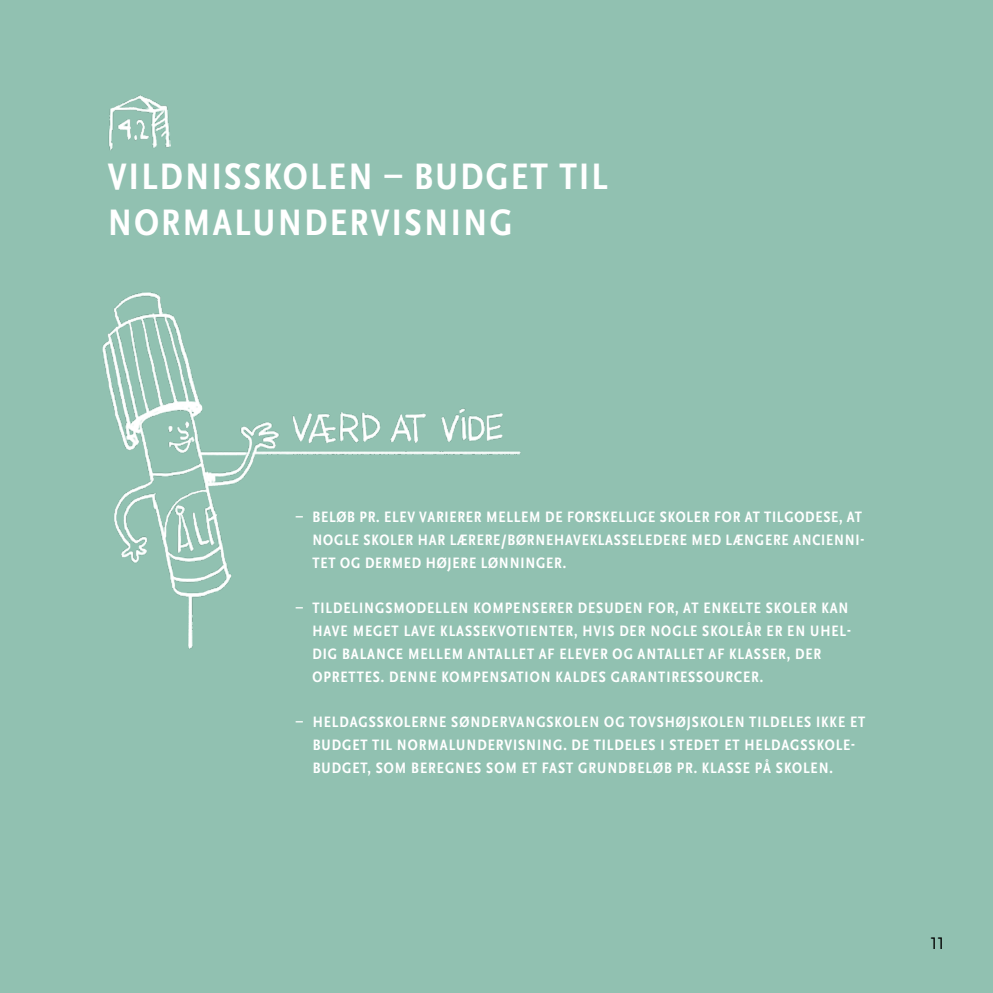
<style>
.page{position:relative;width:993px;height:993px;background:#fff}
.page>*{position:absolute;margin:0;border:0;box-sizing:border-box;transform-origin:0 0}
.t1{font:700 condensed 38.5px/46.2px "Scala Sans OT";letter-spacing:.06em;color:#fff}
.t2{font:17.5px "Scala Sans OT";color:#000}
.t3{font:700 condensed 15.75px/22.8px "Scala Sans OT";letter-spacing:.06em;color:#fff}
</style>
<div class="page">
<div style="left:0;top:0;width:992px;height:992px;background:#91c1b1"></div>
<img style="left:102px;top:292px;width:419px;height:357px">
<img style="left:108px;top:95px;width:63px;height:56px">
<h1 class="t1" style="left:108px;top:154px;width:501px">VILDNISSKOLEN – BUDGET TIL<br>NORMALUNDERVISNING</h1>
<p class="t3" style="left:312px;top:506px;width:553px;text-indent:-17px">– BELØB PR. ELEV VARIERER MELLEM DE FORSKELLIGE SKOLER FOR AT TILGODESE, AT<br>NOGLE SKOLER HAR LÆRERE/BØRNEHAVEKLASSELEDERE MED LÆNGERE ANCIENNI-<br>TET OG DERMED HØJERE LØNNINGER.</p>
<p class="t3" style="left:312px;top:597px;width:539px;text-indent:-17px">– TILDELINGSMODELLEN KOMPENSERER DESUDEN FOR, AT ENKELTE SKOLER KAN HAVE MEGET LAVE KLASSEKVOTIENTER, HVIS DER NOGLE SKOLEÅR ER EN UHEL-DIG BALANCE MELLEM ANTALLET AF ELEVER OG ANTALLET AF KLASSER, DER OPRETTES. DENNE KOMPENSATION KALDES GARANTIRESSOURCER.</p>
<p class="t3" style="left:313px;top:710px;width:554px;text-indent:-17px">– HELDAGSSKOLERNE SØNDERVANGSKOLEN OG TOVSHØJSKOLEN TILDELES IKKE ET<br>BUDGET TIL NORMALUNDERVISNING. DE TILDELES I STEDET ET HELDAGSSKOLE-<br>BUDGET, SOM BEREGNES SOM ET FAST GRUNDBELØB PR. KLASSE PÅ SKOLEN.</p>
<p class="t2" style="left:930px;top:933px;width:15px">11</p>
</div>
